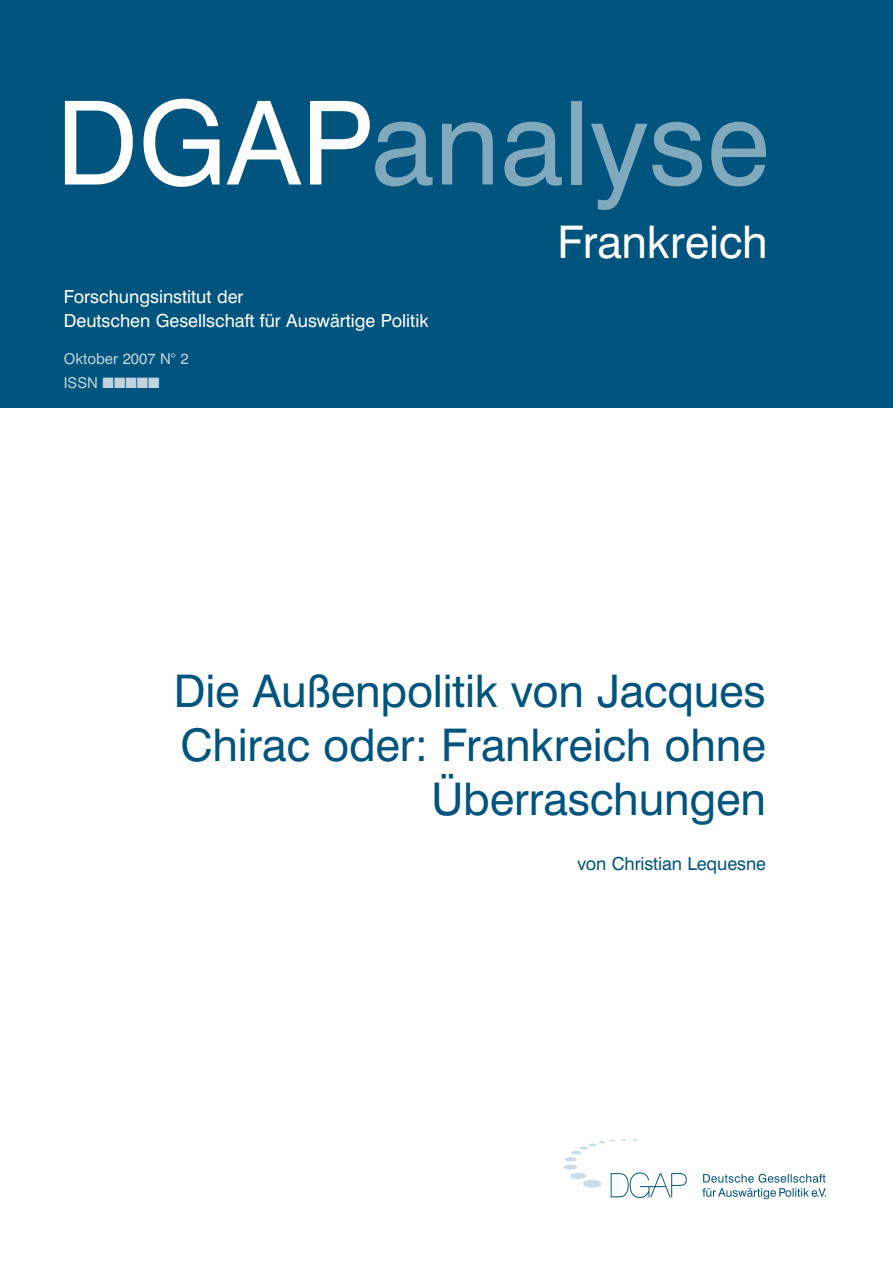
<style>
.page{position:relative;width:893px;height:1263px;background:#fff}
.page>*{position:absolute;margin:0;border:0;box-sizing:border-box;transform-origin:0 0}
.t1{font:116.25px "Swiss 721 BT";color:#80a9be}
.t2{font:45px/54px "Swiss 721 BT";letter-spacing:-.005em;color:#00547d;text-align:right}
.t3{font:45px "Swiss 721 BT";letter-spacing:-.005em;color:#fff}
.t4{font:18px/24px "Swiss 721 BT";color:#fff}
.t5{font:18px "Swiss 721 BT";letter-spacing:-.005em;color:#00547d}
.t6{font:15px/24px "Swiss 721 BT";color:#bfd4de}
.s1{color:#fff}
</style>
<div class="page">
<div style="left:0;top:0;width:893px;height:408px;background:#00547d"></div>
<svg style="left:564px;top:1139px;width:123px;height:59px"></svg>
<svg style="left:702px;top:1174px;width:124px;height:25px"></svg>
<h1 class="t1" style="left:56px;top:73px;width:715px"><span class="s1">DGAP</span>analyse</h1>
<p class="t4" style="left:64px;top:284px;width:366px">Forschungsinstitut der<br>Deutschen Gesellschaft für Auswärtige Politik</p>
<p class="t6" style="left:64px;top:346px;width:126px">Oktober 2007 N° 2<br>ISSN ■■■■■</p>
<p class="t3" style="left:557px;top:214px;width:212px">Frankreich</p>
<p class="t2" style="left:174px;top:664px;width:594px">Die Außenpolitik von Jacques<br>Chirac oder: Frankreich ohne<br>Überraschungen</p>
<p class="t5" style="left:577px;top:853px;width:190px">von Christian Lequesne</p>
</div>
